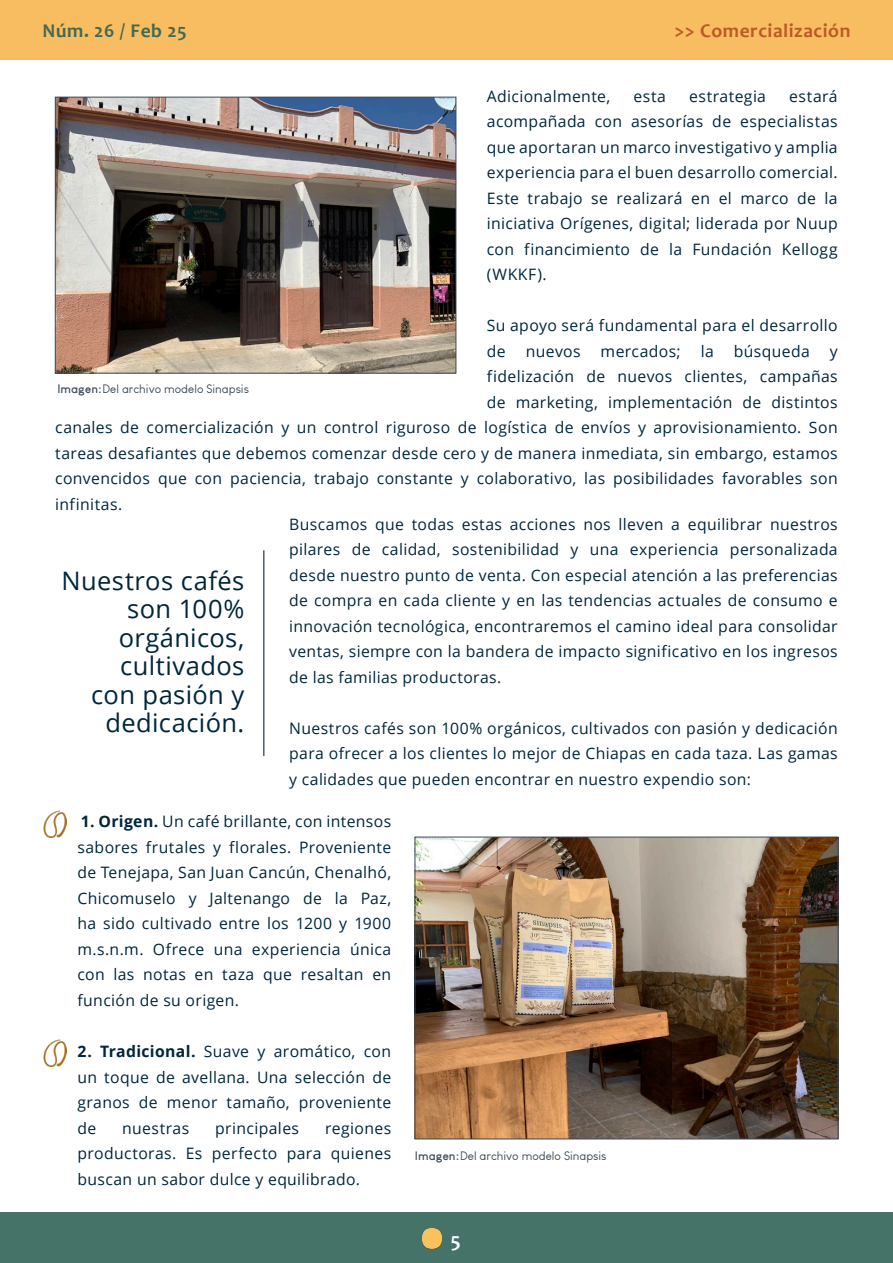
<style>
.page{position:relative;width:893px;height:1263px;background:#fff}
.page>*{position:absolute;margin:0;border:0;box-sizing:border-box;transform-origin:0 0}
.Párrafo_normal{font:25.5px/28.5px "Open Sans";letter-spacing:.015em;color:#00263b;text-align:right}
.t1{font:700 21px "Candara";color:#fff}
.t2{font:700 19.5px "Candara";letter-spacing:.03em;color:#bb5927}
.t3{font:700 19.5px "Candara";letter-spacing:.03em;color:#416954}
.Párrafo_normal-2{font:15.75px/25.5px "Open Sans";letter-spacing:.025em;color:#00263b;text-align:justify}
.Fuente{font:12px "Louis George Cafe";color:#3c4a57}
.s1{font-weight:700}
</style>
<div class="page">
<div style="left:0;top:0;width:893px;height:60px;background:#f8bd61"></div>
<div style="left:0;top:1212px;width:893px;height:51px;background:#467368"></div>
<img style="left:423px;top:1228px;width:18px;height:21px">
<hr style="left:0;top:60px;width:1px;height:127px;background:#467368">
<hr style="left:263px;top:550px;width:2px;height:206px;background:#4e5c6a">
<img style="left:44px;top:811px;width:23px;height:26px">
<img style="left:57px;top:99px;width:397px;height:272px">
<div style="left:55px;top:97px;width:401px;height:276px;border:1px solid #3c4a57"></div>
<img style="left:417px;top:839px;width:419px;height:298px">
<div style="left:415px;top:837px;width:423px;height:302px;border:1px solid #3c4a57"></div>
<img style="left:44px;top:1040px;width:23px;height:26px">
<p class="t3" style="left:43px;top:18px;width:146px">Núm. 26 / Feb 25</p>
<p class="t2" style="left:674px;top:18px;width:178px">&gt;&gt; Comercialización</p>
<p class="Párrafo_normal-2" style="left:487px;top:83px;width:352px;text-indent:302px">estará acompañada con asesorías de especialistas que aportaran un marco investigativo y amplia experiencia para el buen desarrollo comercial.<br>Este trabajo se realizará en el marco de la iniciativa Orígenes, digital; liderada por Nuup con financimiento de la Fundación Kellogg (WKKF).</p>
<p class="Párrafo_normal-2" style="left:487px;top:312px;width:352px">Su apoyo será fundamental para el desarrollo de</p>
<p class="Párrafo_normal-2" style="left:487px;top:83px;width:125px">Adicionalmente,</p>
<p class="Párrafo_normal-2" style="left:633px;top:83px;width:34px">esta</p>
<p class="Párrafo_normal-2" style="left:689px;top:83px;width:78px">estrategia</p>
<p class="Párrafo_normal-2" style="left:526px;top:338px;width:56px">nuevos</p>
<p class="Párrafo_normal-2" style="left:601px;top:338px;width:82px">mercados;</p>
<p class="Párrafo_normal-2" style="left:701px;top:338px;width:15px">la</p>
<p class="Párrafo_normal-2" style="left:734px;top:338px;width:78px">búsqueda</p>
<p class="Párrafo_normal-2" style="left:830px;top:338px;width:9px">y</p>
<p class="Párrafo_normal-2" style="left:487px;top:363px;width:352px">fidelización de nuevos clientes, campañas</p>
<p class="Párrafo_normal-2" style="left:487px;top:389px;width:352px">de marketing, implementación de distintos</p>
<p class="Párrafo_normal-2" style="left:55px;top:414px;width:784px">canales de comercialización y un control riguroso de logística de envíos y aprovisionamiento. Son</p>
<p class="Párrafo_normal-2" style="left:55px;top:440px;width:784px">tareas desafiantes que debemos comenzar desde cero y de manera inmediata, sin embargo, estamos</p>
<p class="Párrafo_normal-2" style="left:55px;top:465px;width:784px">convencidos que con paciencia, trabajo constante y colaborativo, las posibilidades favorables son</p>
<p class="Párrafo_normal-2" style="left:55px;top:491px;width:68px">infinitas.</p>
<p class="Párrafo_normal-2" style="left:289px;top:511px;width:550px">Buscamos que todas estas acciones nos lleven a equilibrar nuestros pilares de calidad, sostenibilidad y una experiencia personalizada desde nuestro punto de venta. Con especial atención a las preferencias de compra en cada cliente y en las tendencias actuales de consumo e innovación tecnológica, encontraremos el camino ideal para consolidar ventas, siempre con la bandera de impacto significativo en los ingresos de las familias productoras.</p>
<p class="Párrafo_normal-2" style="left:289px;top:715px;width:550px">Nuestros cafés son 100% orgánicos, cultivados con pasión y dedicación para ofrecer a los clientes lo mejor de Chiapas en cada taza. Las gamas y calidades que pueden encontrar en nuestro expendio son:</p>
<p class="Párrafo_normal-2" style="left:77px;top:808px;width:315px"><span class="s1">1. Origen.</span> Un café brillante, con intensos sabores frutales y florales. Proveniente de Tenejapa, San Juan Cancún, Chenalhó, Chicomuselo y Jaltenango de la Paz, ha sido cultivado entre los 1200 y 1900 m.s.n.m. Ofrece una experiencia única con las notas en taza que resaltan en función de su origen.</p>
<p class="Párrafo_normal-2" style="left:77px;top:1038px;width:315px"><span class="s1">2. Tradicional.</span> Suave y aromático, con un toque de avellana. Una selección de granos de menor tamaño, proveniente de</p>
<p class="Fuente" style="left:57px;top:382px;width:193px"><span class="s1">Imagen:</span>Del archivo modelo Sinapsis</p>
<p class="Párrafo_normal" style="left:62px;top:565px;width:184px">Nuestros cafés son 100% orgánicos, cultivados<br>con pasión y dedicación.</p>
<p class="Párrafo_normal-2" style="left:122px;top:1114px;width:69px">nuestras</p>
<p class="Párrafo_normal-2" style="left:215px;top:1114px;width:85px">principales</p>
<p class="Párrafo_normal-2" style="left:77px;top:1114px;width:315px;text-indent:248px">regiones productoras. Es perfecto para quienes buscan un sabor dulce y equilibrado.</p>
<p class="Fuente" style="left:415px;top:1149px;width:193px"><span class="s1">Imagen:</span>Del archivo modelo Sinapsis</p>
<h2 class="t1" style="left:451px;top:1227px;width:11px">5</h2>
</div>
